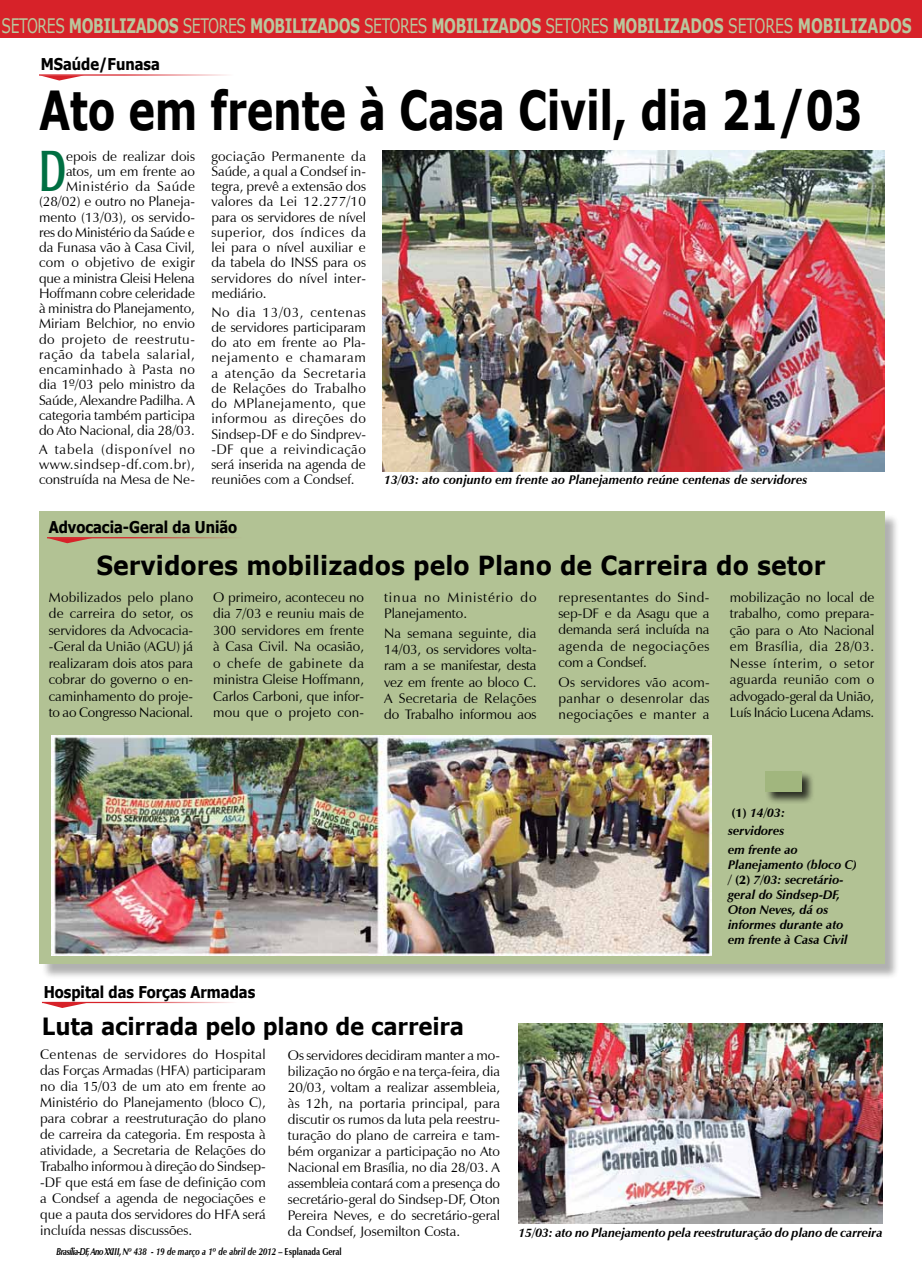
<style>
.page{position:relative;width:922px;height:1276px;background:#fff}
.page>*{position:absolute;margin:0;border:0;box-sizing:border-box;transform-origin:0 0}
.t1{font:700 58.38px "Zapf Humanist 601 BT";color:#006f42;scale:.6 1}
.t2{font:700 53.75px "Verdana";letter-spacing:-.01em;color:#000;scale:.75 1}
.t3{font:700 26.25px "Verdana";color:#000;scale:.9 1}
.t4{font:700 23.75px "Verdana";letter-spacing:-.01em;color:#000;scale:.9 1}
.t5{font:700 20px "Verdana";letter-spacing:-.03em;color:#b9c79d;scale:.7 1}
.t6{font:700 16.25px "Tahoma";color:#000;scale:.9 1}
.t7{font:13.75px/15.2px "Zapf Humanist 601 BT";color:#000;text-align:justify}
.t8{font:13.75px/16.2px "Zapf Humanist 601 BT";letter-spacing:.065em;color:#000}
.t9{font:italic 700 12.5px/15px "Zapf Humanist 601 BT";color:#000}
.t10{font:italic 700 10px "Zapf Humanist 601 BT";color:#000;scale:.8 1}
.s1{font-weight:400}
.s2{font-style:normal}
.s3{font-weight:900;font-style:normal}
</style>
<div class="page">
<div style="left:41px;top:513px;width:858px;height:466px;background:#000;opacity:.31"></div>
<div style="left:39px;top:511px;width:845px;height:453px;background:#b2c294"></div>
<div style="left:0;top:0;width:921px;height:38px;background:#d72229"></div>
<hr style="left:39px;top:74px;width:208px;height:2px;background:#d72229">
<svg style="left:40px;top:75px;width:44px;height:6px"></svg>
<img style="left:382px;top:150px;width:502px;height:321px">
<hr style="left:47px;top:537px;width:208px;height:1px;background:#d72229">
<svg style="left:48px;top:538px;width:44px;height:5px"></svg>
<img style="left:51px;top:735px;width:660px;height:221px">
<img style="left:518px;top:1023px;width:364px;height:200px">
<div style="left:765px;top:770px;width:50px;height:35px;background:#000;opacity:.75"></div>
<div style="left:765px;top:771px;width:37px;height:21px;background:#a1b67e"></div>
<hr style="left:42px;top:1002px;width:208px;height:1px;background:#d72229">
<svg style="left:43px;top:1003px;width:44px;height:5px"></svg>
<h3 class="t5" style="left:2px;top:13px;width:1301px"><span class="s1">SETORES</span> MOBILIZADOS <span class="s1">SETORES</span> MOBILIZADOS <span class="s1">SETORES</span> MOBILIZADOS <span class="s1">SETORES</span> MOBILIZADOS <span class="s1">SETORES</span> MOBILIZADOS</h3>
<p class="t6" style="left:41px;top:53px;width:134px">MSaúde/Funasa</p>
<h2 class="t2" style="left:39px;top:76px;width:1099px">Ato em frente à Casa Civil, dia 21/03</h2>
<h1 class="t1" style="left:39px;top:135px;width:46px">D</h1>
<p class="t7" style="left:39px;top:148px;width:157px;text-align:right">epois de realizar dois atos, um em frente ao<br>Ministério da Saúde (28/02) e outro no Planeja&shy;mento (13/03), os servido&shy;res do Ministério da Saúde e da Funasa vão à Casa Civil, com o objetivo de exigir que a ministra Gleisi Helena<br>Hoffmann cobre celeridade à ministra do Planejamento,<br>Miriam Belchior, no envio do projeto de reestrutu&shy;ração da tabela salarial, encaminhado à Pasta no dia 1º/03 pelo ministro da<br>Saúde, Alexandre Padilha. A categoria também participa do Ato Nacional, dia 28/03.</p>
<p class="t7" style="left:39px;top:441px;width:157px">A tabela (disponível no www.sindsep-df.com.br), construída na Mesa de Ne-</p>
<p class="t7" style="left:211px;top:148px;width:156px">gociação Permanente da Saúde, a qual a Condsef in&shy;tegra, prevê a extensão dos valores da Lei 12.277/10 para os servidores de nível superior, dos índices da lei para o nível auxiliar e da tabela do INSS para os servidores do nível inter&shy;mediário.</p>
<p class="t7" style="left:211px;top:304px;width:156px">No dia 13/03, centenas de servidores participaram do ato em frente ao Pla&shy;nejamento e chamaram a atenção da Secretaria de Relações do Trabalho do MPlanejamento, que informou as direções do Sindsep-DF e do Sindprev--DF que a reivindicação será inserida na agenda de reuniões com a Condsef.</p>
<p class="t9" style="left:384px;top:472px;width:424px">13/03: ato conjunto em frente ao Planejamento reúne centenas de servidores</p>
<p class="t6" style="left:49px;top:515px;width:211px">Advocacia-Geral da União</p>
<h3 class="t3" style="left:96px;top:549px;width:811px">Servidores mobilizados pelo Plano de Carreira do setor</h3>
<p class="t7" style="left:213px;top:589px;width:152px;line-height:16.5px">O primeiro, aconteceu no dia 7/03 e reuniu mais de 300 servidores em frente à Casa Civil. Na ocasião, o chefe de gabinete da ministra Gleise Hoffmann, Carlos Carboni, que infor&shy;mou que o projeto con-</p>
<p class="t8" style="left:384px;top:589px;width:154px">tinua no Ministério do<br>Planejamento.</p>
<p class="t7" style="left:49px;top:589px;width:146px;line-height:16.5px">Mobilizados pelo plano de carreira do setor, os servidores da Advocacia--Geral da União (AGU) já realizaram dois atos para cobrar do governo o en&shy;caminhamento do proje&shy;to ao Congresso Nacional.</p>
<p class="t7" style="left:558px;top:589px;width:152px;line-height:16.2px">representantes do Sind&shy;sep-DF e da Asagu que a demanda será incluída na agenda de negociações com a Condsef.</p>
<p class="t7" style="left:558px;top:674px;width:153px;line-height:16.2px">Os servidores vão acom&shy;panhar o desenrolar das negociações e manter a</p>
<p class="t7" style="left:729px;top:589px;width:146px;line-height:16.5px">mobilização no local de trabalho, como prepara&shy;ção para o Ato Nacional em Brasília, dia 28/03.<br>Nesse ínterim, o setor aguarda reunião com o advogado-geral da União, Luís Inácio Lucena Adams.</p>
<p class="t7" style="left:384px;top:625px;width:154px;line-height:16.2px">Na semana seguinte, dia 14/03, os servidores volta&shy;ram a se manifestar, desta vez em frente ao bloco C.<br>A Secretaria de Relações do Trabalho informou aos</p>
<p class="t6" style="left:44px;top:980px;width:236px">Hospital das Forças Armadas</p>
<h3 class="t4" style="left:42px;top:1011px;width:470px">Luta acirrada pelo plano de carreira</h3>
<p class="t7" style="left:40px;top:1046px;width:227px;line-height:16px">Centenas de servidores do Hospital das Forças Armadas (HFA) participaram no dia 15/03 de um ato em frente ao Ministério do Planejamento (bloco C), para cobrar a reestruturação do plano de carreira da categoria. Em resposta à atividade, a Secretaria de Relações do Trabalho informou à direção do Sindsep--DF que está em fase de definição com a Condsef a agenda de negociações e que a pauta dos servidores do HFA será incluída nessas discussões.</p>
<p class="t7" style="left:288px;top:1047px;width:214px;line-height:16px">Os servidores decidiram manter a mo&shy;bilização no órgão e na terça-feira, dia 20/03, voltam a realizar assembleia, às 12h, na portaria principal, para discutir os rumos da luta pela reestru&shy;turação do plano de carreira e tam&shy;bém organizar a participação no Ato Nacional em Brasília, no dia 28/03. A assembleia contará com a presença do secretário-geral do Sindsep-DF, Oton Pereira Neves, e do secretário-geral da Condsef, Josemilton Costa.</p>
<p class="t10" style="left:56px;top:1245px;width:358px">Brasília-DF, Ano XXIII, Nº 438 - 19 de março a 1º de abril de 2012 <span class="s2">– Esplanada Geral</span></p>
<p class="t9" style="left:728px;top:803px;width:71px;line-height:18.5px"><span class="s3">(1)</span> 14/03: servidores em frente ao</p>
<p class="t9" style="left:728px;top:857px;width:130px">Planejamento (bloco C) / <span class="s3">(2)</span> 7/03: secretário&shy;geral do Sindsep-DF,<br>Oton Neves, dá os informes durante ato em frente à Casa Civil</p>
<p class="t9" style="left:518px;top:1225px;width:366px">15/03: ato no Planejamento pela reestruturação do plano de carreira</p>
</div>
